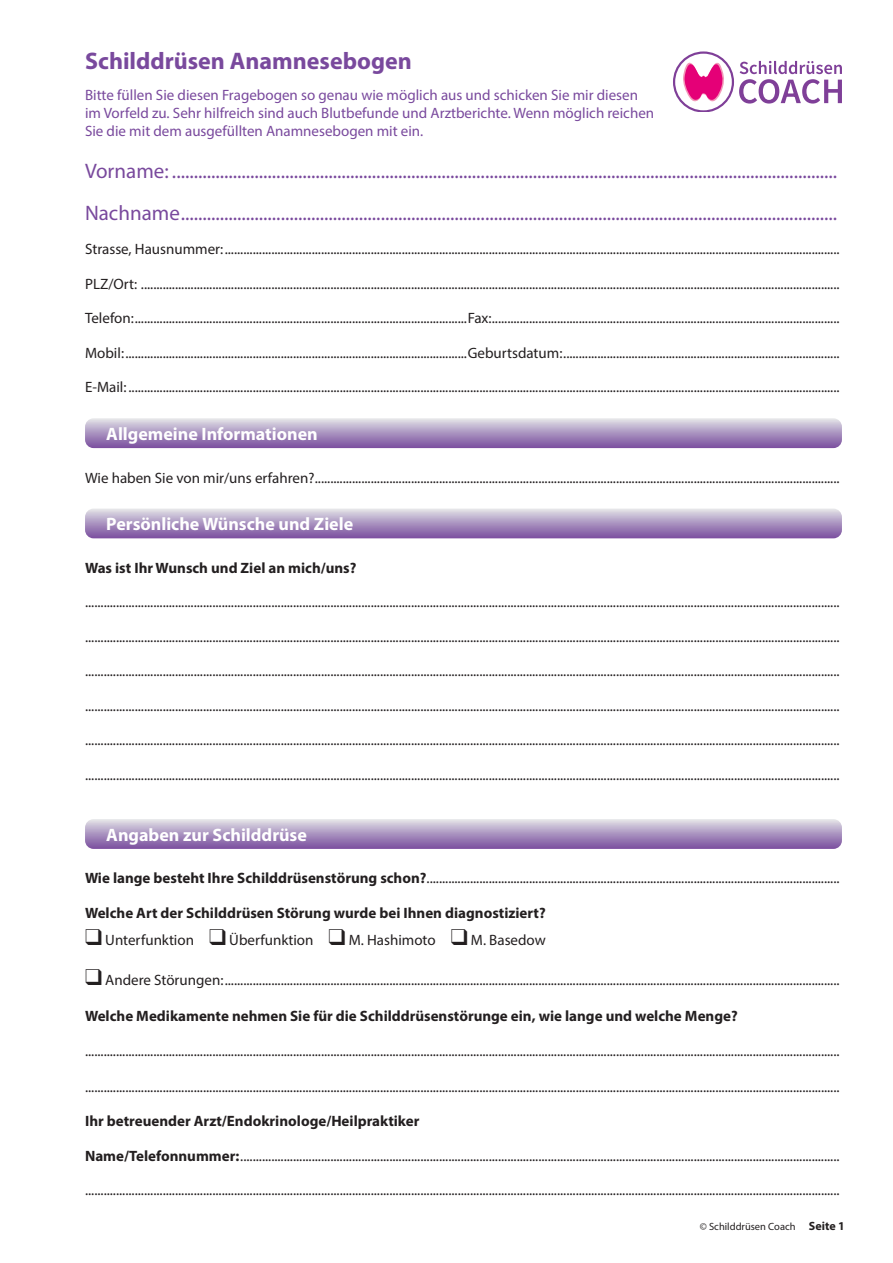
<style>
.page{position:relative;width:893px;height:1263px;background:#fff}
.page>*{position:absolute;margin:0;border:0;box-sizing:border-box;transform-origin:0 0}
.t1{font:700 24px "Myriad Pro";color:#79499d}
.t2{font:21px "Myriad Pro";color:#79499d}
.t3{font:700 18px "Myriad Pro";color:#fff}
.t4{font:15px "Myriad Pro";color:#231f20}
.t5{font:700 15px "Myriad Pro";color:#231f20}
.t6{font:15px/18px "Myriad Pro";color:#79499d}
.t7{font:10.5px "Myriad Pro";color:#231f20}
.s1{font-weight:700}
.s2{font-weight:700;font-size:12px}
</style>
<div class="page">
<svg style="left:85px;top:418px;width:757px;height:30px;background:#ad97c2"></svg>
<svg style="left:85px;top:509px;width:757px;height:29px;background:#ac96c1"></svg>
<svg style="left:85px;top:819px;width:757px;height:30px;background:#ad97c2"></svg>
<svg style="left:683px;top:59px;width:41px;height:43px"></svg>
<svg style="left:739px;top:61px;width:103px;height:43px"></svg>
<div style="left:673px;top:51px;width:61px;height:61px;border:2px solid #7f3f98;border-radius:50%"></div>
<p class="t1" style="left:85px;top:45px;width:328px">Schilddrüsen Anamnesebogen</p>
<p class="t6" style="left:85px;top:86px;width:571px">Bitte füllen Sie diesen Fragebogen so genau wie möglich aus und schicken Sie mir diesen im Vorfeld zu. Sehr hilfreich sind auch Blutbefunde und Arztberichte. Wenn möglich reichen<br>Sie die mit dem ausgefüllten Anamnesebogen mit ein.</p>
<p class="t2" style="left:85px;top:158px;width:754px">Vorname: .........................................................................................................................................................</p>
<p class="t2" style="left:85px;top:200px;width:754px">Nachname.......................................................................................................................................................</p>
<p class="t4" style="left:85px;top:240px;width:756px">Strasse, Hausnummer:......................................................................................................................................................................................................</p>
<p class="t4" style="left:85px;top:274px;width:756px">PLZ/Ort: .................................................................................................................................................................................................................................</p>
<p class="t4" style="left:85px;top:309px;width:756px">Telefon:...........................................................................................................Fax:................................................................................................................</p>
<p class="t4" style="left:85px;top:343px;width:756px">Mobil:..............................................................................................................Geburtsdatum:.........................................................................................</p>
<p class="t4" style="left:85px;top:378px;width:756px">E-Mail: .....................................................................................................................................................................................................................................</p>
<p class="t3" style="left:106px;top:422px;width:213px">Allgemeine Informationen</p>
<p class="t4" style="left:85px;top:468px;width:756px">Wie haben Sie von mir/uns erfahren?.........................................................................................................................................................................</p>
<p class="t3" style="left:106px;top:512px;width:248px">Persönliche Wünsche und Ziele</p>
<p class="t5" style="left:85px;top:558px;width:273px">Was ist Ihr Wunsch und Ziel an mich/uns?</p>
<p class="t4" style="left:85px;top:593px;width:756px">...................................................................................................................................................................................................................................................</p>
<p class="t4" style="left:85px;top:628px;width:756px">...................................................................................................................................................................................................................................................</p>
<p class="t4" style="left:85px;top:662px;width:756px">...................................................................................................................................................................................................................................................</p>
<p class="t4" style="left:85px;top:697px;width:756px">...................................................................................................................................................................................................................................................</p>
<p class="t4" style="left:85px;top:731px;width:756px">...................................................................................................................................................................................................................................................</p>
<p class="t4" style="left:85px;top:766px;width:756px">...................................................................................................................................................................................................................................................</p>
<p class="t3" style="left:106px;top:823px;width:202px">Angaben zur Schilddrüse</p>
<p class="t4" style="left:85px;top:869px;width:756px"><span class="s1">Wie lange besteht Ihre Schilddrüsenstörung schon?</span>.....................................................................................................................................</p>
<p class="t5" style="left:85px;top:903px;width:462px">Welche Art der Schilddrüsen Störung wurde bei Ihnen diagnostiziert?</p>
<p class="t4" style="left:105px;top:931px;width:90px">Unterfunktion</p>
<p class="t4" style="left:229px;top:931px;width:86px">Überfunktion</p>
<p class="t4" style="left:349px;top:931px;width:88px">M. Hashimoto</p>
<p class="t4" style="left:471px;top:931px;width:76px">M. Basedow</p>
<p class="t4" style="left:105px;top:970px;width:736px">Andere Störungen:......................................................................................................................................................................................................</p>
<p class="t5" style="left:85px;top:1006px;width:654px">Welche Medikamente nehmen Sie für die Schilddrüsenstörunge ein, wie lange und welche Menge?</p>
<p class="t4" style="left:85px;top:1041px;width:756px">...................................................................................................................................................................................................................................................</p>
<p class="t4" style="left:85px;top:1077px;width:756px">...................................................................................................................................................................................................................................................</p>
<p class="t5" style="left:85px;top:1111px;width:336px">Ihr betreuender Arzt/Endokrinologe/Heilpraktiker</p>
<p class="t4" style="left:85px;top:1146px;width:756px"><span class="s1">Name/Telefonnummer:</span>.................................................................................................................................................................................................</p>
<p class="t4" style="left:85px;top:1181px;width:756px">...................................................................................................................................................................................................................................................</p>
<p class="t7" style="left:700px;top:1219px;width:147px">© Schilddrüsen Coach <span class="s2">Seite 1</span></p>
</div>
